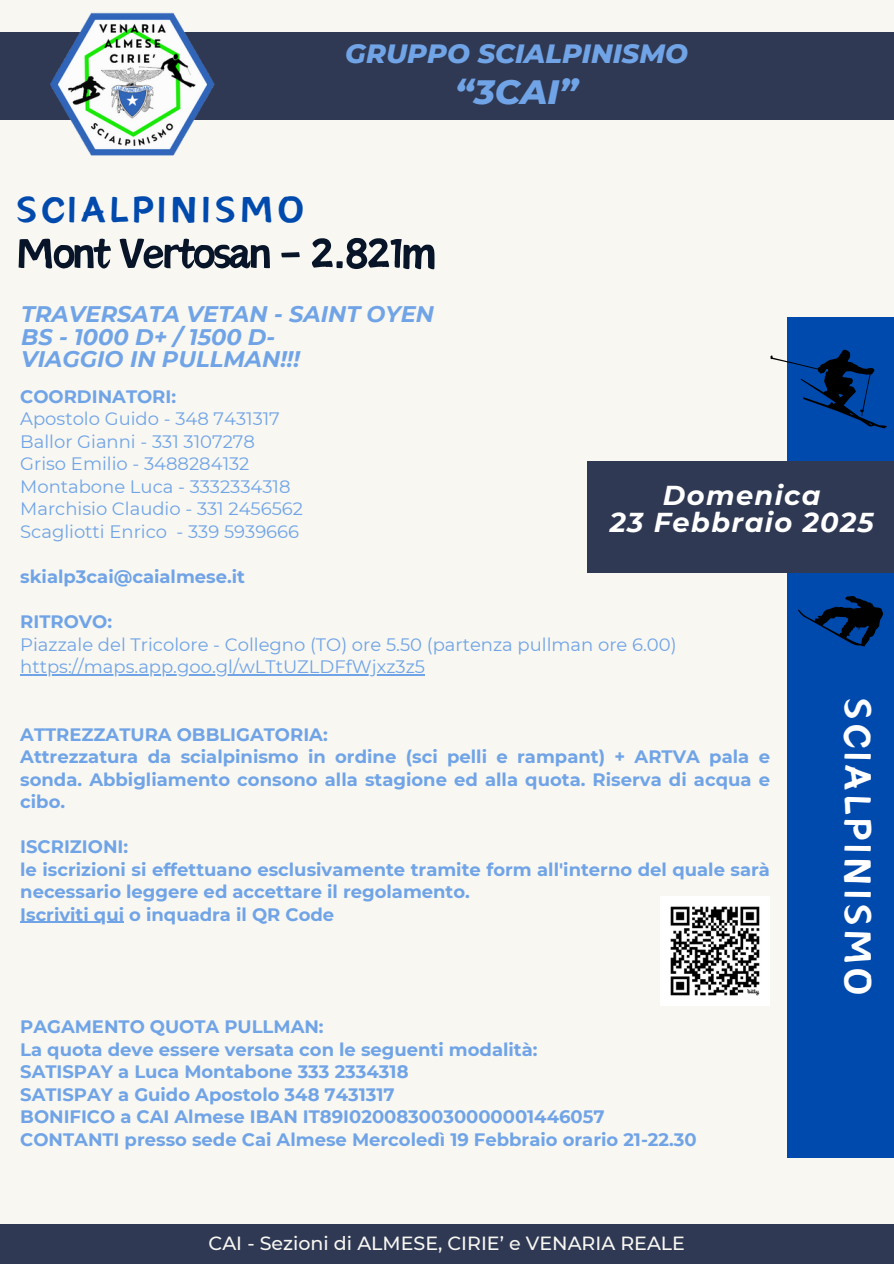
<style>
.page{position:relative;width:894px;height:1264px;background:#fff}
.page>*{position:absolute;margin:0;border:0;box-sizing:border-box;transform-origin:0 0}
.t1{font:53.55px "Canva Sword Like Dream";letter-spacing:-.06em;color:#081427}
.t2{font:48px "Canva Sword Like Dream";letter-spacing:.06em;color:#fff}
.t3{font:46.5px "Canva Sword Like Dream";letter-spacing:.06em;color:#004aad}
.t4{font:italic 800 34.5px "Montserrat";color:#70a4e6}
.t5{font:italic 700 27.3px/27px "Montserrat";letter-spacing:.05em;color:#fff;text-align:center}
.t6{font:italic 800 27px "Montserrat";color:#70a4e6}
.t7{font:italic 700 22.5px/22.5px "Montserrat";color:#70a4e6}
.t8{font:500 19.05px "Montserrat";color:#f8f7f2}
.t9{font:700 18px/22.5px "Montserrat";color:#70a4e6}
.t10{font:18px "Montserrat";color:#70a4e6}
</style>
<div class="page">
<div style="left:0;top:0;width:893px;height:1263px;background:#f8f7f2"></div>
<div style="left:0;top:1224px;width:893px;height:39px;background:#2f3954"></div>
<hr style="left:20px;top:674px;width:405px;height:1px;background:#70a4e6">
<hr style="left:20px;top:921px;width:104px;height:1px;background:#70a4e6">
<div style="left:787px;top:317px;width:106px;height:840px;background:#004aad"></div>
<div style="left:587px;top:461px;width:306px;height:111px;background:#2f3954"></div>
<svg style="left:798px;top:596px;width:84px;height:50px"></svg>
<svg style="left:770px;top:349px;width:116px;height:79px"></svg>
<div style="left:0;top:32px;width:893px;height:87px;background:#2f3954"></div>
<img style="left:43px;top:12px;width:178px;height:144px">
<img style="left:660px;top:896px;width:109px;height:109px">
<p class="t3" style="left:15px;top:187px;width:291px">SCIALPINISMO</p>
<p class="t6" style="left:345px;top:37px;width:344px">GRUPPO SCIALPINISMO</p>
<p class="t4" style="left:455px;top:70px;width:124px">“3CAI”</p>
<h6 class="t1" style="left:15px;top:228px;width:423px">Mont Vertosan - 2.821m</h6>
<h6 class="t7" style="left:21px;top:303px;width:414px">TRAVERSATA VETAN - SAINT OYEN<br>BS - 1000 D+ / 1500 D-<br>VIAGGIO IN PULLMAN!!!</h6>
<p class="t9" style="left:20px;top:385px;width:157px">COORDINATORI:</p>
<h3 class="t10" style="left:20px;top:408px;width:261px">Apostolo Guido - 348 7431317</h3>
<h2 class="t10" style="left:20px;top:430px;width:236px">Ballor Gianni - 331 3107278</h2>
<h1 class="t10" style="left:20px;top:453px;width:231px">Griso Emilio - 3488284132</h1>
<h5 class="t10" style="left:20px;top:475px;width:272px">Montabone Luca - 3332334318</h5>
<p class="t10" style="left:20px;top:498px;width:284px">Marchisio Claudio - 331 2456562</p>
<h2 class="t10" style="left:20px;top:520px;width:280px">Scagliotti Enrico - 339 5939666</h2>
<p class="t9" style="left:20px;top:565px;width:226px">skialp3cai@caialmese.it</p>
<h4 class="t9" style="left:20px;top:610px;width:93px">RITROVO:</h4>
<p class="t10" style="left:20px;top:633px;width:657px">Piazzale del Tricolore - Collegno (TO) ore 5.50 (partenza pullman ore 6.00)</p>
<p class="t10" style="left:20px;top:655px;width:406px">https://maps.app.goo.gl/wLTtUZLDFfWjxz3z5</p>
<p class="t5" style="left:609px;top:481px;width:265px">Domenica<br>23 Febbraio 2025</p>
<p class="t9" style="left:20px;top:722px;width:751px">ATTREZZATURA OBBLIGATORIA:<br>Attrezzatura da scialpinismo in ordine (sci pelli e rampant) + ARTVA pala e sonda. Abbigliamento consono alla stagione ed alla quota. Riserva di acqua e cibo.</p>
<p class="t9" style="left:20px;top:835px;width:751px">ISCRIZIONI:<br>le iscrizioni si effettuano esclusivamente tramite form all'interno del quale sarà necessario leggere ed accettare il regolamento.</p>
<p class="t9" style="left:20px;top:902px;width:315px">Iscriviti qui o inquadra il QR Code</p>
<p class="t9" style="left:20px;top:1015px;width:518px">PAGAMENTO QUOTA PULLMAN:<br>La quota deve essere versata con le seguenti modalità:<br>SATISPAY a Luca Montabone 333 2334318</p>
<p class="t9" style="left:20px;top:1082px;width:677px">SATISPAY a Guido Apostolo 348 7431317<br>BONIFICO a CAI Almese IBAN IT89I0200830030000001446057<br>CONTANTI presso sede Cai Almese Mercoledì 19 Febbraio orario 21-22.30</p>
<p class="t8" style="left:208px;top:1231px;width:477px">CAI - Sezioni di ALMESE, CIRIE’ e VENARIA REALE</p>
<p class="t2" style="left:880px;top:697px;width:300px;rotate:90deg">SCIALPINISMO</p>
</div>
